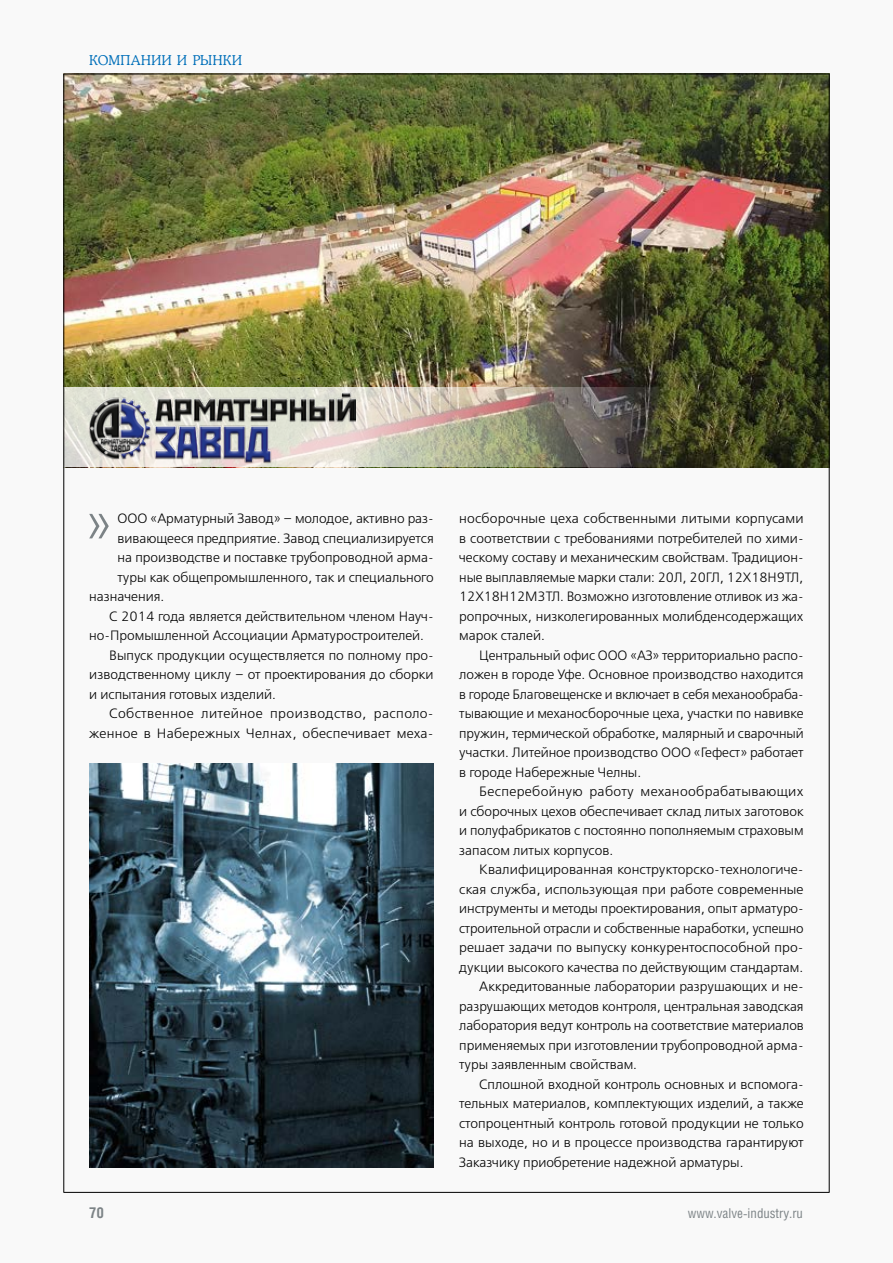
<style>
.page{position:relative;width:893px;height:1263px;background:#f9f9f9}
.page>*{position:absolute;margin:0;border:0;box-sizing:border-box;transform-origin:0 0}
.t1{font:59.25px "Free Set Light C";color:#7c8386;scale:.88 1}
.t2{font:700 15px "Helios Cond";color:#7c8386}
.t3{font:13.5px/19.5px "Free Set Light C";color:#000;text-align:justify}
.t4{font:13.5px "Free Set Light C";letter-spacing:.02em;color:#000}
.t5{font:13.5px "Free Set Light C";letter-spacing:.03em;color:#000}
.t6{font:13.5px "Helios Cond";color:#7c8386}
.t7{font:13.5px "Osvald Light C";letter-spacing:.025em;color:#006fb9}
</style>
<div class="page">
<img style="left:89px;top:763px;width:344px;height:405px">
<img style="left:65px;top:75px;width:764px;height:313px">
<img style="left:65px;top:388px;width:764px;height:79px">
<img style="left:89px;top:392px;width:266px;height:71px">
<hr style="left:64px;top:74px;width:1px;height:1118px;background:#000">
<hr style="left:829px;top:74px;width:1px;height:1118px;background:#000">
<hr style="left:64px;top:74px;width:765px;height:1px;background:#000">
<hr style="left:64px;top:1192px;width:765px;height:1px;background:#000">
<p class="t7" style="left:89px;top:52px;width:154px">Компании и рынки</p>
<h1 class="t1" style="left:85px;top:493px;width:32px">»</h1>
<p class="t3" style="left:118px;top:510px;width:318px">ООО «Арматурный Завод» – молодое, активно раз-</p>
<p class="t3" style="left:118px;top:529px;width:318px">вивающееся предприятие. Завод специализируется</p>
<p class="t3" style="left:118px;top:549px;width:318px">на производстве и поставке трубопроводной арма-</p>
<p class="t3" style="left:118px;top:568px;width:318px">туры как общепромышленного, так и специального</p>
<p class="t3" style="left:89px;top:588px;width:74px">назначения.</p>
<p class="t3" style="left:109px;top:607px;width:326px">С 2014 года является действительном членом Науч-</p>
<p class="t3" style="left:89px;top:627px;width:334px">но-Промышленной Ассоциации Арматуростроителей.</p>
<p class="t3" style="left:109px;top:646px;width:326px">Выпуск продукции осуществляется по полному про-</p>
<p class="t3" style="left:89px;top:666px;width:346px">изводственному циклу – от проектирования до сборки</p>
<p class="t3" style="left:89px;top:685px;width:185px">и испытания готовых изделий.</p>
<p class="t5" style="left:109px;top:706px;width:326px">Собственное литейное производство, располо-</p>
<p class="t4" style="left:89px;top:726px;width:346px">женное в Набережных Челнах, обеспечивает меха-</p>
<p class="t3" style="left:459px;top:510px;width:346px">носборочные цеха собственными литыми корпусами в соответствии с требованиями потребителей по хими&shy;ческому составу и механическим свойствам. Традицион&shy;ные выплавляемые марки стали: 20Л, 20ГЛ, 12Х18Н9ТЛ, 12Х18Н12М3ТЛ. Возможно изготовление отливок из жа&shy;ропрочных, низколегированных молибденсодержащих марок сталей.</p>
<p class="t3" style="left:459px;top:646px;width:346px;text-indent:20px">Центральный офис ООО «АЗ» территориально распо&shy;ложен в городе Уфе. Основное производство находится в городе Благовещенске и включает в себя механообраба&shy;тывающие и механосборочные цеха, участки по навивке пружин, термической обработке, малярный и сварочный участки. Литейное производство ООО «Гефест» работает в городе Набережные Челны.</p>
<p class="t3" style="left:459px;top:783px;width:346px;text-indent:20px">Бесперебойную работу механообрабатывающих и сборочных цехов обеспечивает склад литых заготовок и полуфабрикатов с постоянно пополняемым страховым запасом литых корпусов.</p>
<p class="t3" style="left:479px;top:861px;width:326px">Квалифицированная конструкторско-технологиче-</p>
<p class="t3" style="left:459px;top:880px;width:346px">ская служба, использующая при работе современные</p>
<p class="t3" style="left:459px;top:900px;width:346px">инструменты и методы проектирования, опыт арматуро-</p>
<p class="t3" style="left:459px;top:919px;width:346px">строительной отрасли и собственные наработки, успешно</p>
<p class="t3" style="left:459px;top:939px;width:346px">решает задачи по выпуску конкурентоспособной про-</p>
<p class="t3" style="left:459px;top:958px;width:343px">дукции высокого качества по действующим стандартам.</p>
<p class="t3" style="left:479px;top:978px;width:326px">Аккредитованные лаборатории разрушающих и не-</p>
<p class="t3" style="left:459px;top:997px;width:346px">разрушающих методов контроля, центральная заводская</p>
<p class="t3" style="left:459px;top:1017px;width:346px">лаборатория ведут контроль на соответствие материалов</p>
<p class="t3" style="left:459px;top:1036px;width:346px">применяемых при изготовлении трубопроводной арма-</p>
<p class="t3" style="left:459px;top:1056px;width:177px">туры заявленным свойствам.</p>
<p class="t3" style="left:479px;top:1075px;width:326px">Сплошной входной контроль основных и вспомога-</p>
<p class="t3" style="left:459px;top:1095px;width:346px">тельных материалов, комплектующих изделий, а также</p>
<p class="t3" style="left:459px;top:1114px;width:346px">стопроцентный контроль готовой продукции не только</p>
<p class="t3" style="left:459px;top:1134px;width:346px">на выходе, но и в процессе производства гарантируют</p>
<p class="t3" style="left:459px;top:1153px;width:283px">Заказчику приобретение надежной арматуры.</p>
<p class="t2" style="left:89px;top:1203px;width:16px">70</p>
<p class="t6" style="left:688px;top:1205px;width:117px">www.valve-industry.ru</p>
</div>
